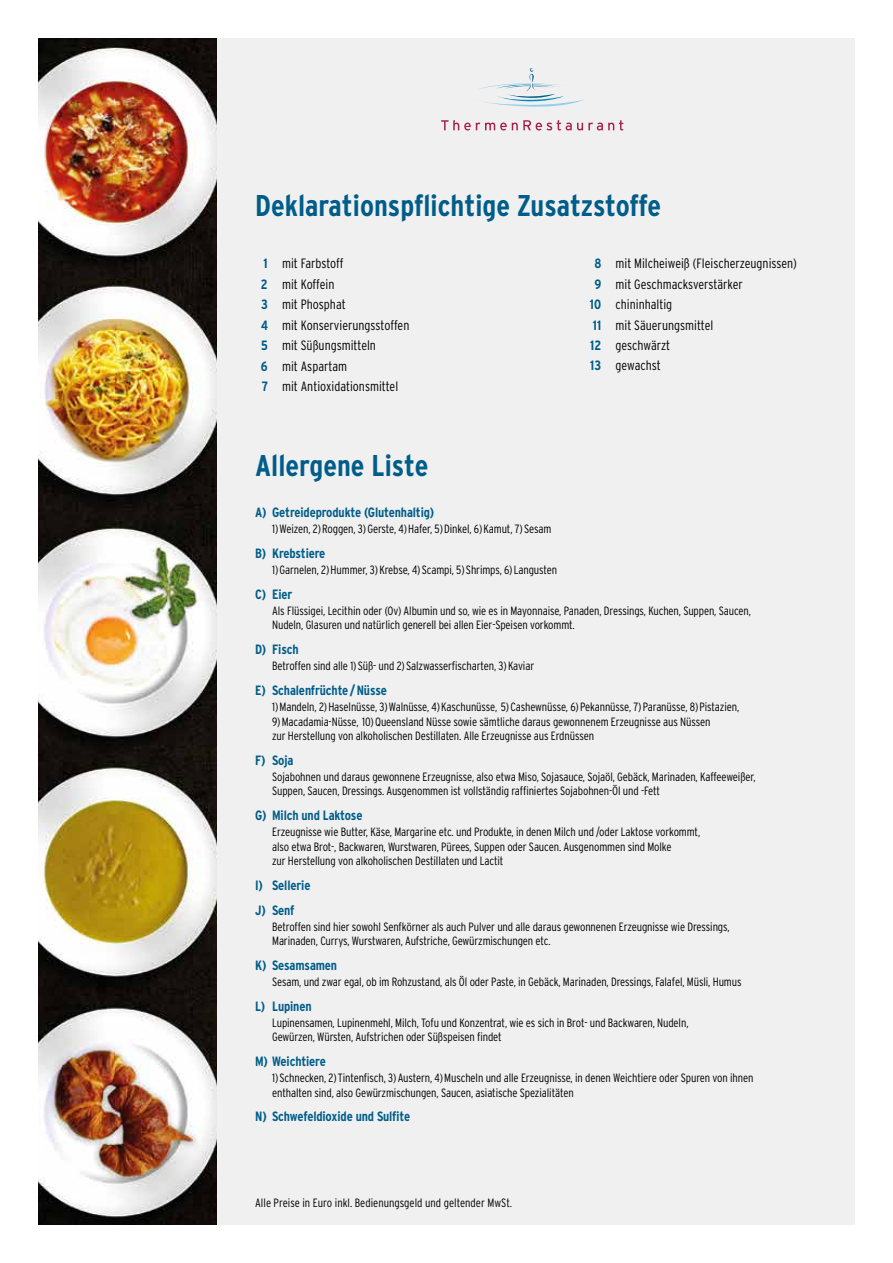
<style>
.page{position:relative;width:893px;height:1263px;background:#fff}
.page>*{position:absolute;margin:0;border:0;box-sizing:border-box;transform-origin:0 0}
.t1{font:700 condensed 30px "Interstate";color:#005d89}
.t2{font:300 condensed 13.5px/20.4px "Interstate";color:#000}
.t3{font:700 condensed 13.5px/24.8px "Interstate";letter-spacing:-.01em;color:#005d89}
.t4{font:300 condensed 12px/14.4px "Interstate";letter-spacing:-.01em;color:#000}
.s1{font-weight:700;color:#005d89}
</style>
<div class="page">
<div style="left:38px;top:38px;width:817px;height:1187px;background:#f0f0f0"></div>
<svg style="left:478px;top:68px;width:107px;height:39px"></svg>
<svg style="left:441px;top:120px;width:182px;height:10px"></svg>
<img style="left:38px;top:38px;width:179px;height:1187px">
<h1 class="t1" style="left:255px;top:188px;width:408px">Deklarationspflichtige Zusatzstoffe</h1>
<p class="t2" style="left:261px;top:253px;width:150px"><span class="s1">1</span> mit Farbstoff<br><span class="s1">2</span> mit Koffein<br><span class="s1">3</span> mit Phosphat<br><span class="s1">4</span> mit Konservierungsstoffen<br><span class="s1">5</span> mit Süßungsmitteln<br><span class="s1">6</span> mit Aspartam<br><span class="s1">7</span> mit Antioxidationsmittel</p>
<p class="t2" style="left:594px;top:253px;width:204px"><span class="s1">8</span> mit Milcheiweiß (Fleischerzeugnissen)</p>
<p class="t2" style="left:594px;top:274px;width:150px"><span class="s1">9</span> mit Geschmacksverstärker</p>
<p class="t2" style="left:590px;top:294px;width:84px"><span class="s1">10</span> chininhaltig</p>
<p class="t2" style="left:593px;top:314px;width:122px"><span class="s1">11</span> mit Säuerungsmittel</p>
<p class="t2" style="left:590px;top:335px;width:82px"><span class="s1">12</span> geschwärzt</p>
<p class="t2" style="left:590px;top:355px;width:72px"><span class="s1">13</span> gewachst</p>
<h1 class="t1" style="left:255px;top:449px;width:175px">Allergene Liste</h1>
<p class="t3" style="left:255px;top:500px;width:181px">A) Getreideprodukte (Glutenhaltig)</p>
<p class="t4" style="left:272px;top:522px;width:281px">1)Weizen, 2)Roggen, 3)Gerste, 4)Hafer, 5)Dinkel, 6)Kamut, 7)Sesam</p>
<p class="t3" style="left:255px;top:541px;width:72px">B) Krebstiere</p>
<p class="t4" style="left:272px;top:563px;width:287px">1)Garnelen, 2)Hummer, 3)Krebse, 4)Scampi, 5)Shrimps, 6) Langusten</p>
<p class="t3" style="left:255px;top:582px;width:39px">C) Eier</p>
<p class="t4" style="left:272px;top:603px;width:480px">Als Flüssigei, Lecithin oder (Ov) Albumin und so, wie es in Mayonnaise, Panaden, Dressings, Kuchen, Suppen, Saucen,<br>Nudeln, Glasuren und natürlich generell bei allen Eier-Speisen vorkommt.</p>
<p class="t3" style="left:255px;top:637px;width:45px">D) Fisch</p>
<p class="t4" style="left:272px;top:659px;width:264px">Betroffen sind alle 1)Süß- und 2)Salzwasserfischarten, 3)Kaviar</p>
<p class="t3" style="left:255px;top:678px;width:133px">E) Schalenfrüchte/Nüsse</p>
<p class="t4" style="left:272px;top:700px;width:469px">1)Mandeln, 2)Haselnüsse, 3)Walnüsse, 4)Kaschunüsse, 5)Cashewnüsse, 6)Pekannüsse, 7)Paranüsse, 8)Pistazien,<br>9)Macadamia-Nüsse, 10)Queensland Nüsse sowie sämtliche daraus gewonnenem Erzeugnisse aus Nüssen<br>zur Herstellung von alkoholischen Destillaten. Alle Erzeugnisse aus Erdnüssen</p>
<p class="t3" style="left:255px;top:748px;width:40px">F) Soja</p>
<p class="t4" style="left:272px;top:769px;width:485px">Sojabohnen und daraus gewonnene Erzeugnisse, also etwa Miso, Sojasauce, Sojaöl, Gebäck, Marinaden, Kaffeeweißer,<br>Suppen, Saucen, Dressings. Ausgenommen ist vollständig raffiniertes Sojabohnen-Öl und -Fett</p>
<p class="t3" style="left:255px;top:803px;width:109px">G) Milch und Laktose</p>
<p class="t4" style="left:272px;top:825px;width:430px">Erzeugnisse wie Butter, Käse, Margarine etc. und Produkte, in denen Milch und /oder Laktose vorkommt, also etwa Brot-, Backwaren, Wurstwaren, Pürees, Suppen oder Saucen. Ausgenommen sind Molke<br>zur Herstellung von alkoholischen Destillaten und Lactit</p>
<p class="t3" style="left:255px;top:873px;width:57px">I) Sellerie<br>J) Senf</p>
<p class="t4" style="left:272px;top:919px;width:459px">Betroffen sind hier sowohl Senfkörner als auch Pulver und alle daraus gewonnenen Erzeugnisse wie Dressings,<br>Marinaden, Currys, Wurstwaren, Aufstriche, Gewürzmischungen etc.</p>
<p class="t3" style="left:255px;top:953px;width:84px">K) Sesamsamen</p>
<p class="t4" style="left:272px;top:974px;width:471px">Sesam, und zwar egal, ob im Rohzustand, als Öl oder Paste, in Gebäck, Marinaden, Dressings, Falafel, Müsli, Humus</p>
<p class="t3" style="left:255px;top:993px;width:58px">L) Lupinen</p>
<p class="t4" style="left:272px;top:1015px;width:418px">Lupinensamen, Lupinenmehl, Milch, Tofu und Konzentrat, wie es sich in Brot- und Backwaren, Nudeln,<br>Gewürzen, Würsten, Aufstrichen oder Süßspeisen findet</p>
<p class="t3" style="left:255px;top:1049px;width:72px">M) Weichtiere</p>
<p class="t4" style="left:272px;top:1071px;width:483px">1)Schnecken, 2) Tintenfisch, 3)Austern, 4)Muscheln und alle Erzeugnisse, in denen Weichtiere oder Spuren von ihnen enthalten sind, also Gewürzmischungen, Saucen, asiatische Spezialitäten</p>
<p class="t3" style="left:255px;top:1104px;width:157px">N) Schwefeldioxide und Sulfite</p>
<p class="t4" style="left:255px;top:1195px;width:258px">Alle Preise in Euro inkl. Bedienungsgeld und geltender MwSt.</p>
</div>
